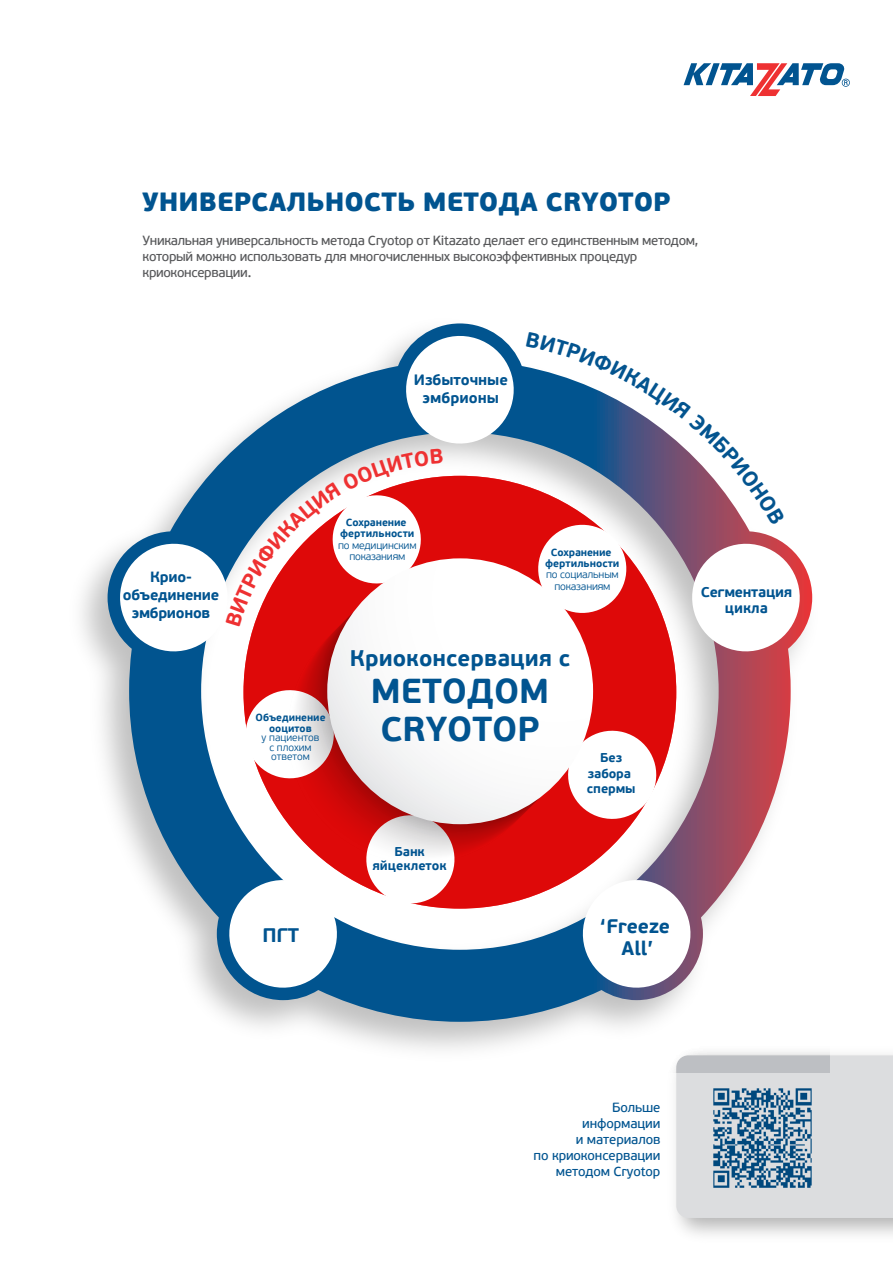
<style>
.page{position:relative;width:893px;height:1263px;background:#fff}
.page>*{position:absolute;margin:0;border:0;box-sizing:border-box;transform-origin:0 0}
.t1{font:700 34.5px/37.5px "PF Beau Sans Pro";color:#015490}
.t2{font:900 26.25px "PF Beau Sans Pro";color:#015490}
.t3{font:700 22.5px "PF Beau Sans Pro";color:#015490}
.t4{font:700 19.65px/21.6px "PF Beau Sans Pro";color:#015490;text-align:center}
.t5{font:700 15px/17.1px "PF Beau Sans Pro";letter-spacing:-.005em;color:#015490;text-align:center}
.t6{font:700 14.85px/17.7px "PF Beau Sans Pro";letter-spacing:-.02em;color:#015490;text-align:center}
.t7{font:700 14.4px/15.8px "PF Beau Sans Pro";letter-spacing:-.02em;color:#015490;text-align:center}
.t8{font:13.2px/15.9px "PF Beau Sans Pro Bbook";letter-spacing:-.025em;color:#57585a}
.t9{font:13.2px/15.9px "PF Beau Sans Pro Bbook";letter-spacing:-.01em;color:#015490;text-align:right}
.t10{font:700 12.75px/15.3px "PF Beau Sans Pro";letter-spacing:-.01em;color:#015490;text-align:center}
.t11{font:300 10.5px/11.1px "PF Beau Sans Pro";letter-spacing:-.02em;color:#015490;text-align:center}
.t12{font:700 10.5px/11.1px "PF Beau Sans Pro";color:#015490;text-align:center}
.t13{font:300 10.35px/9.1px "PF Beau Sans Pro";color:#015490;text-align:center}
.t14{font:700 10.35px/10.9px "PF Beau Sans Pro";letter-spacing:-.005em;color:#015490;text-align:center}
</style>
<div class="page">
<div style="left:676px;top:1055px;width:217px;height:163px;background:#dcdddf"></div>
<img style="left:81px;top:557px;width:748px;height:515px">
<svg style="left:108px;top:323px;width:704px;height:699px"></svg>
<svg style="left:576px;top:873px;width:121px;height:121px"></svg>
<svg style="left:223px;top:873px;width:120px;height:121px"></svg>
<svg style="left:592px;top:726px;width:69px;height:98px"></svg>
<svg style="left:362px;top:864px;width:97px;height:44px"></svg>
<svg style="left:241px;top:685px;width:47px;height:98px"></svg>
<img style="left:704px;top:1079px;width:117px;height:117px">
<svg style="left:684px;top:63px;width:166px;height:33px"></svg>
<svg style="left:288px;top:560px;width:304px;height:304px"></svg>
<div style="left:327px;top:558px;width:266px;height:266px;background:linear-gradient(to right,#eeeeef,#fff);border-radius:133px"></div>
<svg style="left:526px;top:332px;width:280px;height:326px"></svg>
<svg style="left:113px;top:329px;width:407px;height:329px"></svg>
<h2 class="t2" style="left:142px;top:184px;width:530px">УНИВЕРСАЛЬНОСТЬ МЕТОДА CRYOTOP</h2>
<p class="t8" style="left:143px;top:232px;width:557px">Уникальная универсальность метода Cryotop от Kitazato делает его единственным методом, который можно использовать для многочисленных высокоэффективных процедур криоконсервации.</p>
<p class="t5" style="left:414px;top:372px;width:95px">Избыточные эмбрионы</p>
<p class="t6" style="left:123px;top:568px;width:98px">Крио&shy;объединение эмбрионов</p>
<p class="t12" style="left:340px;top:517px;width:76px">Сохранение фертильности</p>
<p class="t11" style="left:338px;top:540px;width:80px">по медицинским показаниям</p>
<p class="t12" style="left:545px;top:547px;width:76px">Сохранение фертильности</p>
<p class="t11" style="left:546px;top:569px;width:74px">по социальным показаниям</p>
<p class="t14" style="left:256px;top:712px;width:72px">Объединение ооцитов</p>
<p class="t13" style="left:262px;top:733px;width:59px">у пациентов с плохим ответом</p>
<h3 class="t4" style="left:262px;top:925px;width:38px">ПГТ</h3>
<h3 class="t3" style="left:350px;top:644px;width:222px">Криоконсервация с</h3>
<h1 class="t1" style="left:371px;top:673px;width:180px">МЕТОДОМ<br>CRYOTOP</h1>
<p class="t10" style="left:587px;top:750px;width:50px">Без забора спермы</p>
<p class="t10" style="left:372px;top:845px;width:76px;line-height:13.5px">Банк яйцеклеток</p>
<h3 class="t4" style="left:600px;top:916px;width:72px">‘Freeze<br>All’</h3>
<p class="t7" style="left:701px;top:584px;width:93px">Сегментация цикла</p>
<p class="t9" style="left:534px;top:1100px;width:128px">Больше информации<br>и материалов<br>по криоконсервации методом Cryotop</p>
</div>
